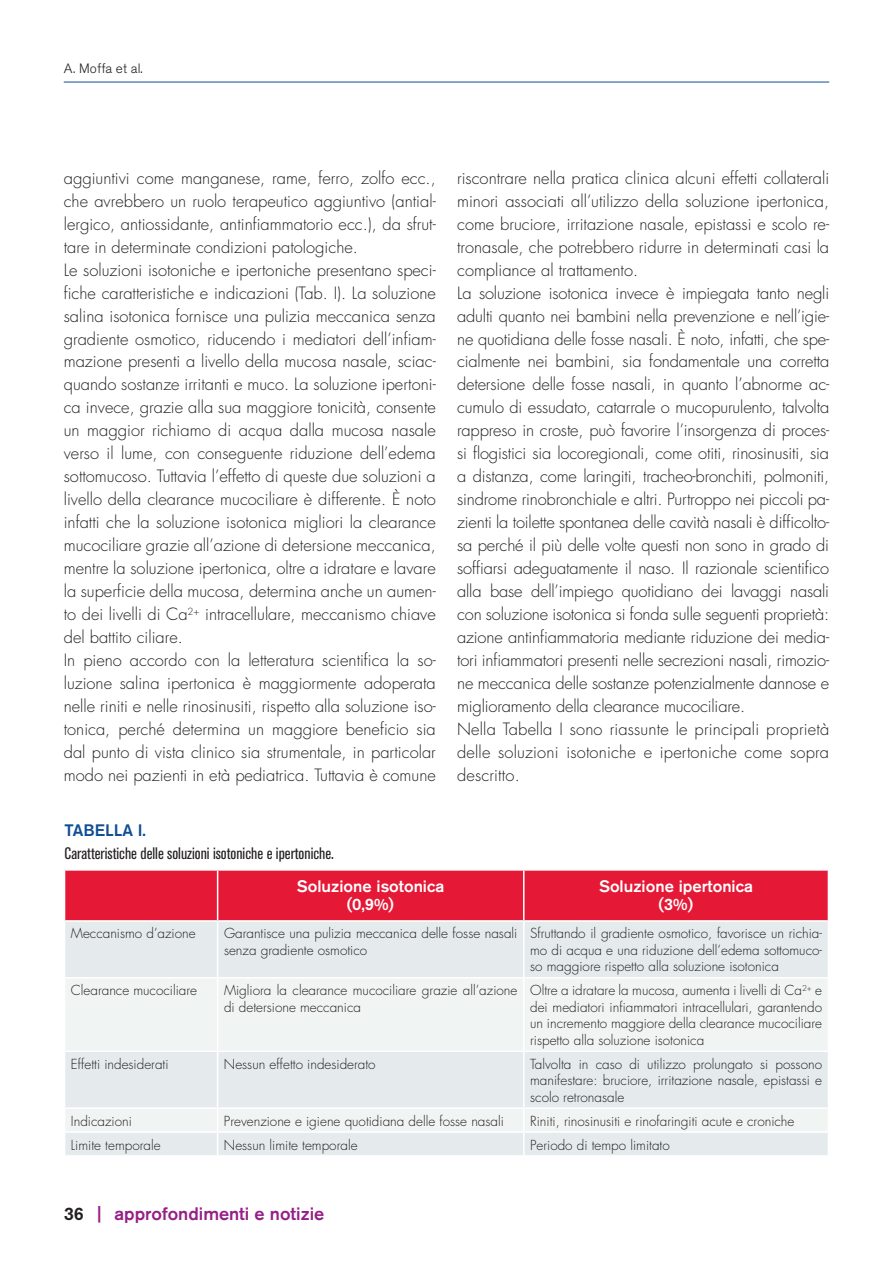
<style>
.page{position:relative;width:893px;height:1263px;background:#fff}
.page>*{position:absolute;margin:0;border:0;box-sizing:border-box;transform-origin:0 0}
.t1{font:500 18px "Akzidenz Grotesk BQ";color:#961f87}
.t2{font:300 16.5px/23px "Futura Std";color:#231f20}
.t3{font:condensed 16.5px "Akzidenz Grotesk BQ";color:#231f20}
.t4{font:500 16.5px/18px "Akzidenz Grotesk BQ";color:#fff;text-align:center}
.t5{font:500 16.5px "Akzidenz Grotesk BQ";color:#0f4d94}
.t6{font:300 13.5px/16.5px "Futura Std";color:#231f20;text-align:justify}
.t7{font:300 13.5px "Akzidenz Grotesk BQ";letter-spacing:.01em;color:#231f20}
.s1{color:#231f20}
</style>
<div class="page">
<hr style="left:64px;top:82px;width:765px;height:1px;background:#0f4d94">
<div style="left:65px;top:871px;width:763px;height:49px;background:#e51836"></div>
<div style="left:65px;top:922px;width:763px;height:233px;background:#e5ebec"></div>
<svg style="left:65px;top:978px;width:763px;height:153px;fill:#f0f4f2"></svg>
<hr style="left:217px;top:871px;width:1px;height:49px;background:#fff">
<hr style="left:523px;top:871px;width:1px;height:49px;background:#fff">
<hr style="left:217px;top:922px;width:1px;height:55px;background:#fff">
<hr style="left:523px;top:922px;width:1px;height:55px;background:#fff">
<hr style="left:64px;top:977px;width:154px;height:1px;background:#fff">
<hr style="left:218px;top:977px;width:306px;height:1px;background:#fff">
<hr style="left:217px;top:978px;width:1px;height:72px;background:#fff">
<hr style="left:524px;top:977px;width:305px;height:1px;background:#fff">
<hr style="left:523px;top:978px;width:1px;height:72px;background:#fff">
<hr style="left:64px;top:1050px;width:154px;height:2px;background:#fff">
<hr style="left:218px;top:1050px;width:306px;height:2px;background:#fff">
<hr style="left:217px;top:1052px;width:1px;height:55px;background:#fff">
<hr style="left:524px;top:1050px;width:305px;height:2px;background:#fff">
<hr style="left:523px;top:1052px;width:1px;height:55px;background:#fff">
<hr style="left:64px;top:1107px;width:154px;height:2px;background:#fff">
<hr style="left:218px;top:1107px;width:306px;height:2px;background:#fff">
<hr style="left:524px;top:1107px;width:305px;height:2px;background:#fff">
<hr style="left:64px;top:1131px;width:154px;height:2px;background:#fff">
<hr style="left:218px;top:1131px;width:306px;height:2px;background:#fff">
<svg style="left:217px;top:1109px;width:1px;height:46px"></svg>
<hr style="left:524px;top:1131px;width:305px;height:2px;background:#fff">
<svg style="left:523px;top:1109px;width:1px;height:46px"></svg>
<p class="t7" style="left:64px;top:61px;width:81px">A. Moffa et al.</p>
<p class="t2" style="left:64px;top:167px;width:374px">aggiuntivi come manganese, rame, ferro, zolfo ecc., che avrebbero un ruolo terapeutico aggiuntivo (antial&shy;lergico, antiossidante, antinfiammatorio ecc.), da sfrut&shy;tare in determinate condizioni patologiche.<br>Le soluzioni isotoniche e ipertoniche presentano speci&shy;fiche caratteristiche e indicazioni (Tab. I). La soluzione salina isotonica fornisce una pulizia meccanica senza gradiente osmotico, riducendo i mediatori dell’infiam&shy;mazione presenti a livello della mucosa nasale, sciac&shy;quando sostanze irritanti e muco. La soluzione ipertoni&shy;ca invece, grazie alla sua maggiore tonicità, consente un maggior richiamo di acqua dalla mucosa nasale verso il lume, con conseguente riduzione dell’edema sottomucoso. Tuttavia l’effetto di queste due soluzioni a livello della clearance mucociliare è differente. È noto infatti che la soluzione isotonica migliori la clearance mucociliare grazie all’azione di detersione meccanica, mentre la soluzione ipertonica, oltre a idratare e lavare la superficie della mucosa, determina anche un aumen&shy;to dei livelli di Ca<sup>2+</sup> intracellulare, meccanismo chiave del battito ciliare.<br>In pieno accordo con la letteratura scientifica la so&shy;luzione salina ipertonica è maggiormente adoperata nelle riniti e nelle rinosinusiti, rispetto alla soluzione iso&shy;tonica, perché determina un maggiore beneficio sia dal punto di vista clinico sia strumentale, in particolar modo nei pazienti in età pediatrica. Tuttavia è comune</p>
<p class="t2" style="left:457px;top:167px;width:374px">riscontrare nella pratica clinica alcuni effetti collaterali minori associati all’utilizzo della soluzione ipertonica, come bruciore, irritazione nasale, epistassi e scolo re&shy;tronasale, che potrebbero ridurre in determinati casi la compliance al trattamento.<br>La soluzione isotonica invece è impiegata tanto negli adulti quanto nei bambini nella prevenzione e nell’igie&shy;ne quotidiana delle fosse nasali. È noto, infatti, che spe&shy;cialmente nei bambini, sia fondamentale una corretta detersione delle fosse nasali, in quanto l’abnorme ac&shy;cumulo di essudato, catarrale o mucopurulento, talvolta rappreso in croste, può favorire l’insorgenza di proces&shy;si flogistici sia locoregionali, come otiti, rinosinusiti, sia a distanza, come laringiti, tracheo-bronchiti, polmoniti, sindrome rinobronchiale e altri. Purtroppo nei piccoli pa&shy;zienti la toilette spontanea delle cavità nasali è difficolto&shy;sa perché il più delle volte questi non sono in grado di soffiarsi adeguatamente il naso. Il razionale scientifico alla base dell’impiego quotidiano dei lavaggi nasali con soluzione isotonica si fonda sulle seguenti proprietà: azione antinfiammatoria mediante riduzione dei media&shy;tori infiammatori presenti nelle secrezioni nasali, rimozio&shy;ne meccanica delle sostanze potenzialmente dannose e miglioramento della clearance mucociliare.<br>Nella Tabella I sono riassunte le principali proprietà delle soluzioni isotoniche e ipertoniche come sopra descritto.</p>
<p class="t5" style="left:65px;top:820px;width:83px">TABELLA I.</p>
<p class="t3" style="left:65px;top:844px;width:271px">Caratteristiche delle soluzioni isotoniche e ipertoniche.</p>
<p class="t4" style="left:297px;top:877px;width:149px">Soluzione isotonica (0,9%)</p>
<p class="t4" style="left:599px;top:877px;width:156px">Soluzione ipertonica (3%)</p>
<p class="t6" style="left:71px;top:926px;width:126px">Meccanismo d’azione</p>
<p class="t6" style="left:224px;top:926px;width:295px">Garantisce una pulizia meccanica delle fosse nasali senza gradiente osmotico</p>
<p class="t6" style="left:530px;top:926px;width:293px">Sfruttando il gradiente osmotico, favorisce un richia&shy;mo di acqua e una riduzione dell’edema sottomuco&shy;so maggiore rispetto alla soluzione isotonica</p>
<p class="t6" style="left:71px;top:982px;width:128px">Clearance mucociliare</p>
<p class="t6" style="left:224px;top:982px;width:295px">Migliora la clearance mucociliare grazie all’azione di detersione meccanica</p>
<p class="t6" style="left:530px;top:982px;width:293px">Oltre a idratare la mucosa, aumenta i livelli di Ca<sup>2+</sup> e dei mediatori infiammatori intracellulari, garantendo un incremento maggiore della clearance mucociliare rispetto alla soluzione isotonica</p>
<p class="t6" style="left:71px;top:1056px;width:99px">Effetti indesiderati</p>
<p class="t6" style="left:224px;top:1056px;width:153px">Nessun effetto indesiderato</p>
<p class="t6" style="left:530px;top:1056px;width:293px">Talvolta in caso di utilizzo prolungato si possono manifestare: bruciore, irritazione nasale, epistassi e scolo retronasale</p>
<p class="t6" style="left:71px;top:1113px;width:62px">Indicazioni</p>
<p class="t6" style="left:224px;top:1113px;width:281px">Prevenzione e igiene quotidiana delle fosse nasali</p>
<p class="t6" style="left:530px;top:1113px;width:266px">Riniti, rinosinusiti e rinofaringiti acute e croniche</p>
<p class="t6" style="left:71px;top:1137px;width:91px">Limite temporale</p>
<p class="t6" style="left:224px;top:1137px;width:135px">Nessun limite temporale</p>
<p class="t6" style="left:530px;top:1137px;width:141px">Periodo di tempo limitato</p>
<p class="t1" style="left:64px;top:1203px;width:262px"><span class="s1">36</span> | approfondimenti e notizie</p>
</div>
